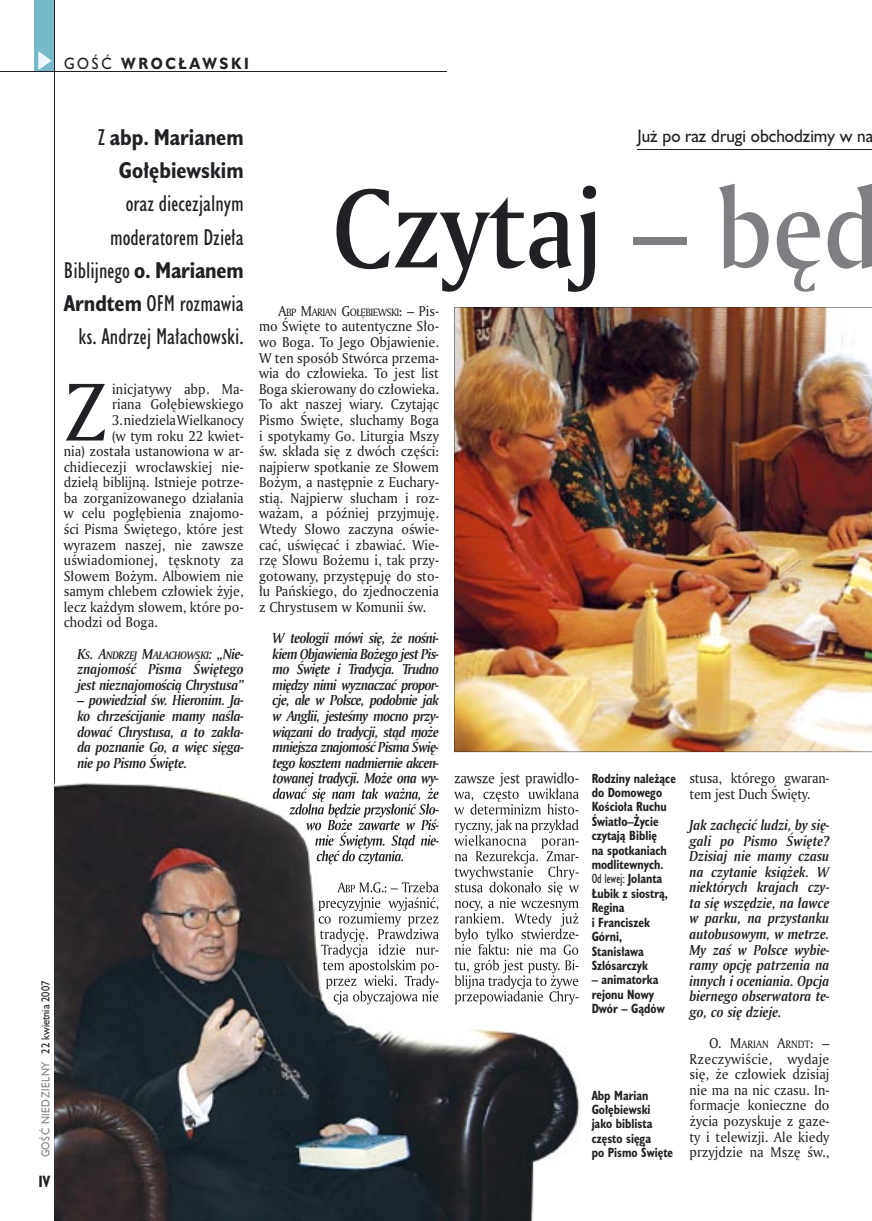
<style>
.page{position:relative;width:872px;height:1221px;background:#fff}
.page>*{position:absolute;margin:0;border:0;box-sizing:border-box;transform-origin:0 0}
.t1{font:108px "Amerigo Md PL";color:#212125;scale:.9 1}
.t2{font:79.05px "Amerigo PL";color:#212125;scale:.94 1}
.t3{font:21px/33px "Humanst 521 Cn PL";color:#212125;text-align:right}
.t4{font:700 21px/33px "Humanst 521 Cn PL";color:#212125;text-align:right}
.t5{font:16.5px "Humanst 521 PL";color:#212125;scale:.94 1}
.t6{font:700 15px "Humanst 521 PL";letter-spacing:.2em;color:#212125;scale:.9 1}
.t7{font:700 15px "Humanst 521 Cn PL";color:#212125;scale:.94 1}
.t8{font:italic 700 13.95px/15.6px "Amerigo PL";letter-spacing:-.02em;color:#212125;text-align:justify;scale:.94 1}
.t9{font:13.8px/15.6px "Amerigo PL";color:#212125;scale:.94 1}
.t10{font:13.8px "Amerigo PL";letter-spacing:-.02em;color:#212125;scale:.94 1}
.t11{font:700 12.3px/14.4px "Humanst 521 Cn PL";color:#212125;scale:.94 1}
.t12{font:10.5px "Humanst 521 PL";letter-spacing:.05em;color:#7f7e83;scale:.9 1}
.t13{font:italic 700 10.5px "Amerigo PL";letter-spacing:-.025em;color:#212125;scale:.94 1}
.t14{font:10.35px "Amerigo PL";letter-spacing:-.055em;color:#212125;scale:.94 1}
.t15{font:10.35px "Amerigo PL";color:#212125;scale:.94 1}
.s1{font-weight:400}
.s2{font-weight:700}
.s3{font-size:13.95px}
.s4{color:#212125}
.s5{color:#7f7e83}
.s6{font-size:13.8px}
</style>
<div class="page">
<div style="left:35px;top:0;width:19px;height:72px;background:#76baca"></div>
<svg style="left:38px;top:51px;width:14px;height:19px"></svg>
<hr style="left:54px;top:0;width:1px;height:1220px;background:#212125">
<hr style="left:0;top:72px;width:447px;height:1px;background:#212125">
<hr style="left:637px;top:149px;width:235px;height:1px;background:#212125">
<img style="left:54px;top:783px;width:526px;height:437px">
<img style="left:273px;top:783px;width:166px;height:3px">
<img style="left:273px;top:788px;width:166px;height:14px">
<img style="left:289px;top:803px;width:150px;height:14px">
<img style="left:306px;top:819px;width:133px;height:11px">
<img style="left:315px;top:832px;width:124px;height:16px">
<img style="left:317px;top:850px;width:87px;height:14px">
<img style="left:337px;top:882px;width:50px;height:10px">
<img style="left:390px;top:881px;width:49px;height:11px">
<img style="left:319px;top:897px;width:120px;height:13px">
<img style="left:319px;top:912px;width:120px;height:14px">
<img style="left:319px;top:928px;width:120px;height:14px">
<img style="left:321px;top:943px;width:117px;height:14px">
<img style="left:322px;top:959px;width:116px;height:14px">
<img style="left:326px;top:975px;width:112px;height:13px">
<img style="left:334px;top:990px;width:105px;height:14px">
<img style="left:455px;top:783px;width:123px;height:3px">
<img style="left:454px;top:788px;width:125px;height:26px">
<img style="left:454px;top:803px;width:124px;height:11px">
<img style="left:454px;top:819px;width:125px;height:29px">
<img style="left:454px;top:834px;width:124px;height:14px">
<img style="left:455px;top:850px;width:123px;height:14px">
<img style="left:454px;top:866px;width:124px;height:13px">
<img style="left:455px;top:881px;width:124px;height:14px">
<img style="left:455px;top:897px;width:124px;height:13px">
<img style="left:455px;top:912px;width:124px;height:14px">
<img style="left:455px;top:928px;width:124px;height:15px">
<img style="left:455px;top:943px;width:124px;height:11px">
<img style="left:454px;top:959px;width:124px;height:14px">
<img style="left:455px;top:975px;width:124px;height:13px">
<img style="left:455px;top:990px;width:123px;height:14px">
<img style="left:454px;top:307px;width:418px;height:445px">
<p class="t6" style="left:64px;top:53px;width:207px"><span class="s1">GOŚĆ</span> WROCŁAWSKI</p>
<h3 class="t4" style="left:98px;top:120px;width:148px"><span class="s1">Z</span> abp. Marianem<br>Gołębiewskim</h3>
<h3 class="t3" style="left:64px;top:187px;width:181px">oraz diecezjalnym moderatorem Dzieła<br>Biblijnego <span class="s2">o. Marianem<br>Arndtem</span> OFM rozmawia ks. Andrzej Małachowski.</h3>
<h2 class="t2" style="left:64px;top:359px;width:48px">Z</h2>
<p class="t9" style="left:112px;top:380px;width:142px">inicjatywy abp. Ma&shy;riana Gołębiewskiego</p>
<p class="t9" style="left:112px;top:412px;width:141px">3. niedziela Wielkanocy</p>
<p class="t9" style="left:112px;top:427px;width:142px">(w tym roku 22 kwiet-</p>
<p class="t9" style="left:64px;top:443px;width:193px">nia) została ustanowiona w ar-</p>
<p class="t9" style="left:64px;top:458px;width:193px">chidiecezji wrocławskiej nie-</p>
<p class="t9" style="left:64px;top:474px;width:193px">dzielą biblijną. Istnieje potrze-</p>
<p class="t9" style="left:64px;top:489px;width:193px">ba zorganizowanego działania</p>
<p class="t9" style="left:64px;top:505px;width:193px">w celu pogłębienia znajomo-</p>
<p class="t9" style="left:64px;top:521px;width:193px">ści Pisma Świętego, które jest</p>
<p class="t9" style="left:64px;top:536px;width:193px">wyrazem naszej, nie zawsze</p>
<p class="t9" style="left:64px;top:552px;width:193px">uświadomionej, tęsknoty za</p>
<p class="t9" style="left:64px;top:567px;width:193px">Słowem Bożym. Albowiem nie</p>
<p class="t9" style="left:64px;top:583px;width:193px">samym chlebem człowiek żyje,</p>
<p class="t9" style="left:64px;top:598px;width:193px">lecz każdym słowem, które po-</p>
<p class="t9" style="left:64px;top:614px;width:101px">chodzi od Boga.</p>
<p class="t13" style="left:77px;top:648px;width:179px"><span class="s3">K</span>S<span class="s3">. A</span>NDRZEJ <span class="s3">M</span>AŁACHOWSKI<span class="s3">: „Nie-</span></p>
<p class="t8" style="left:77px;top:661px;width:178px">znajomość Pisma Świętego jest nieznajomością Chrystusa”</p>
<p class="t8" style="left:77px;top:692px;width:179px">– powiedział św. Hieronim. Ja&shy;ko chrześcijanie mamy naśla&shy;dować Chrystusa, a to zakła&shy;da poznanie Go, a więc sięga&shy;nie po Pismo Święte.</p>
<p class="t12" style="left:38px;top:1157px;width:197px;rotate:-90deg">GOŚĆ NIEDZIELNY <span class="s4">22 kwietnia 2007</span></p>
<p class="t7" style="left:38px;top:1170px;width:14px">IV</p>
<p class="t5" style="left:637px;top:125px;width:252px">Już po raz drugi obchodzimy w na</p>
<h1 class="t1" style="left:332px;top:156px;width:610px">Czytaj <span class="s5">– będ</span></h1>
<p class="t14" style="left:279px;top:305px;width:172px"><span class="s6">A</span>BP <span class="s6">M</span>ARIAN <span class="s6">G</span>OŁĘBIEWSKI<span class="s6">: – Pis-</span></p>
<p class="t9" style="left:259px;top:318px;width:193px;text-align:justify">mo Święte to autentyczne Sło&shy;wo Boga. To Jego Objawienie.<br>W ten sposób Stwórca przema&shy;wia do człowieka. To jest list Boga skierowany do człowieka.<br>To akt naszej wiary. Czytając Pismo Święte, słuchamy Boga i spotykamy Go. Liturgia Mszy św. składa się z dwóch części: najpierw spotkanie ze Słowem Bożym, a następnie z Euchary&shy;stią. Najpierw słucham i roz&shy;ważam, a później przyjmuję.<br>Wtedy Słowo zaczyna oświe&shy;cać, uświęcać i zbawiać. Wie&shy;rzę Słowu Bożemu i, tak przy&shy;gotowany, przystępuję do sto&shy;łu Pańskiego, do zjednoczenia z Chrystusem w Komunii św.</p>
<p class="t8" style="left:273px;top:630px;width:179px">W teologii mówi się, że nośni&shy;kiem Objawienia Bożego jest Pis&shy;mo Święte i Tradycja. Trudno między nimi wyznaczać propor&shy;cje, ale w Polsce, podobnie jak w Anglii, jesteśmy mocno przy&shy;wiązani do tradycji, stąd może mniejsza znajomość Pisma Świę&shy;tego kosztem nadmiernie akcen&shy;towanej tradycji. Może ona wy-</p>
<p class="t10" style="left:454px;top:769px;width:134px">zawsze jest prawidło-</p>
<p class="t9" style="left:689px;top:770px;width:150px">stusa, którego gwaran&shy;tem jest Duch Święty.</p>
<p class="t8" style="left:689px;top:816px;width:151px">Jak zachęcić ludzi, by się&shy;gali po Pismo Święte?<br>Dzisiaj nie mamy czasu na czytanie książek. W niektórych krajach czy&shy;ta się wszędzie, na ławce w parku, na przystanku autobusowym, w metrze.<br>My zaś w Polsce wybie&shy;ramy opcję patrzenia na innych i oceniania. Opcja biernego obserwatora te&shy;go, co się dzieje.</p>
<p class="t15" style="left:709px;top:1037px;width:130px"><span class="s6">O. M</span>ARIAN <span class="s6">A</span>RNDT<span class="s6">: –</span></p>
<p class="t9" style="left:689px;top:1050px;width:150px;text-align:justify">Rzeczywiście, wydaje się, że człowiek dzisiaj nie ma na nic czasu. In&shy;formacje konieczne do życia pozyskuje z gaze&shy;ty i telewizji. Ale kiedy przyjdzie na Mszę św.,</p>
<p class="t11" style="left:591px;top:770px;width:91px">Rodziny należące do Domowego<br>Kościoła Ruchu<br>Światło–Życie czytają Biblię<br>na spotkaniach modlitewnych.<br><span class="s1">Od lewej:</span> Jolanta<br>Łubik z siostrą,<br>Regina<br>i Franciszek<br>Górni,<br>Stanisława<br>Szlósarczyk</p>
<p class="t11" style="left:591px;top:972px;width:79px">– animatorka rejonu Nowy<br>Dwór – Gądów</p>
<p class="t11" style="left:591px;top:1087px;width:88px">Abp Marian<br>Gołębiewski jako biblista często sięga<br>po Pismo Święte</p>
</div>
